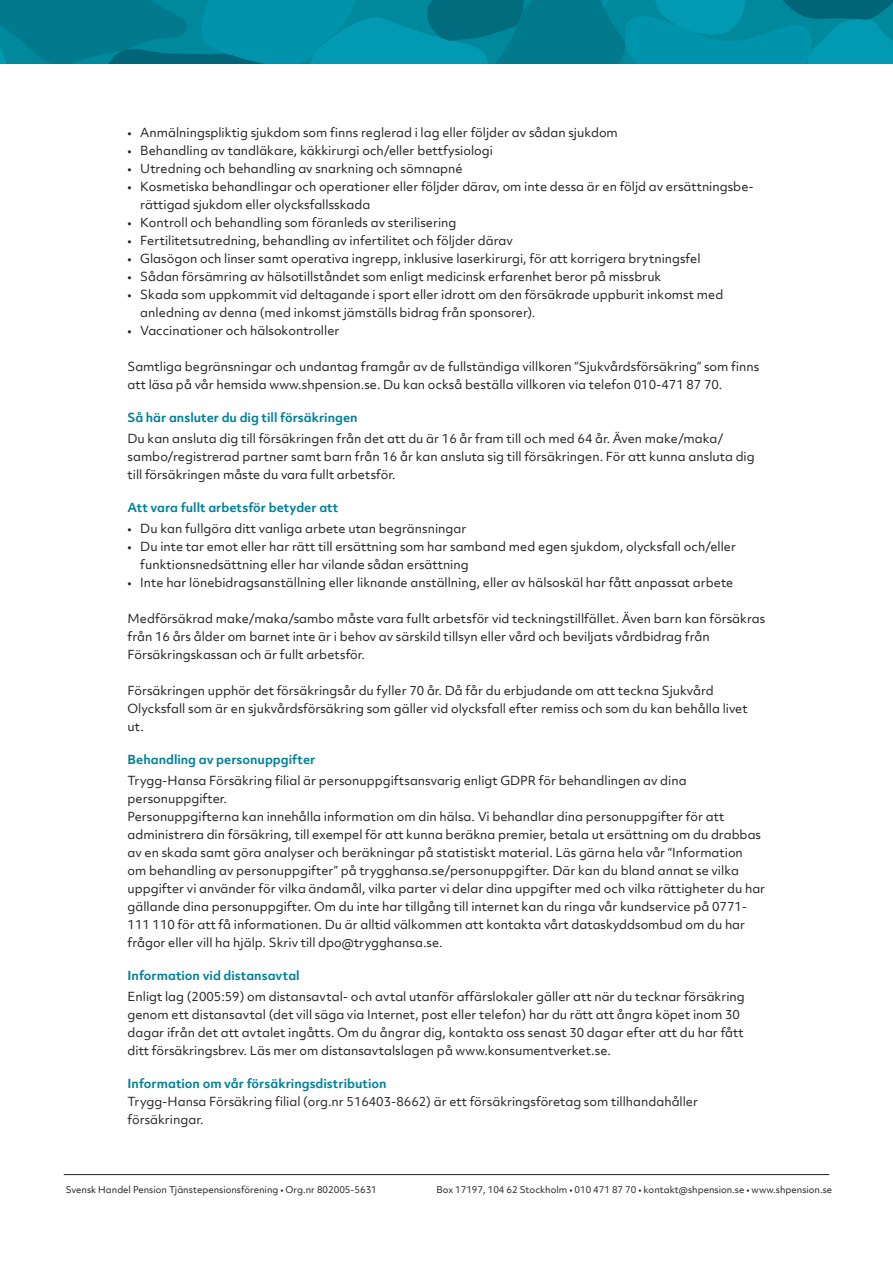
<style>
.page{position:relative;width:893px;height:1263px;background:#fff}
.page>*{position:absolute;margin:0;border:0;box-sizing:border-box;transform-origin:0 0}
.Pa0{font:12px/18px "Objektiv Mk 2";color:#231f20}
.Pa0-2{font:12px/18px "Objektiv Mk 2";color:#262324}
.Pa0-3{font:700 12px "Objektiv Mk 2";color:#008195}
.t1{font:9px "Objektiv Mk 2";color:#231f20}
.s1{font-weight:700;color:#008195}
</style>
<div class="page">
<svg style="left:0;top:0;width:893px;height:64px;background:#00879c"></svg>
<hr style="left:64px;top:1174px;width:765px;height:1px;background:#231f20">
<p class="Pa0" style="left:128px;top:123px;width:492px">• Anmälningspliktig sjukdom som finns reglerad i lag eller följder av sådan sjukdom</p>
<p class="Pa0" style="left:128px;top:141px;width:367px">• Behandling av tandläkare, käkkirurgi och/eller bettfysiologi</p>
<p class="Pa0" style="left:128px;top:159px;width:337px">• Utredning och behandling av snarkning och sömnapné</p>
<p class="Pa0" style="left:140px;top:177px;width:615px;text-indent:-13px">• Kosmetiska behandlingar och operationer eller följder därav, om inte dessa är en följd av ersättningsbe&shy;rättigad sjukdom eller olycksfallsskada</p>
<p class="Pa0" style="left:128px;top:213px;width:330px">• Kontroll och behandling som föranleds av sterilisering</p>
<p class="Pa0" style="left:128px;top:231px;width:387px">• Fertilitetsutredning, behandling av infertilitet och följder därav</p>
<p class="Pa0" style="left:128px;top:249px;width:574px">• Glasögon och linser samt operativa ingrepp, inklusive laserkirurgi, för att korrigera brytningsfel</p>
<p class="Pa0" style="left:128px;top:267px;width:535px">• Sådan försämring av hälsotillståndet som enligt medicinsk erfarenhet beror på missbruk</p>
<p class="Pa0" style="left:140px;top:285px;width:585px;text-indent:-13px">• Skada som uppkommit vid deltagande i sport eller idrott om den försäkrade uppburit inkomst med anledning av denna (med inkomst jämställs bidrag från sponsorer).</p>
<p class="Pa0" style="left:128px;top:321px;width:213px">• Vaccinationer och hälsokontroller</p>
<p class="Pa0" style="left:128px;top:357px;width:633px">Samtliga begränsningar och undantag framgår av de fullständiga villkoren ”Sjukvårdsförsäkring” som finns att läsa på vår hemsida www.shpension.se. Du kan också beställa villkoren via telefon 010-471 87 70.</p>
<p class="Pa0-3" style="left:128px;top:409px;width:232px">Så här ansluter du dig till försäkringen</p>
<p class="Pa0" style="left:128px;top:429px;width:629px">Du kan ansluta dig till försäkringen från det att du är 16 år fram till och med 64 år. Även make/maka/ sambo/registrerad partner samt barn från 16 år kan ansluta sig till försäkringen. För att kunna ansluta dig till försäkringen måste du vara fullt arbetsför.</p>
<p class="Pa0-3" style="left:128px;top:499px;width:212px">Att vara fullt arbetsför betyder att</p>
<p class="Pa0" style="left:128px;top:519px;width:340px">• Du kan fullgöra ditt vanliga arbete utan begränsningar</p>
<p class="Pa0" style="left:140px;top:537px;width:597px;text-indent:-13px">• Du inte tar emot eller har rätt till ersättning som har samband med egen sjukdom, olycksfall och/eller funktionsnedsättning eller har vilande sådan ersättning</p>
<p class="Pa0" style="left:128px;top:573px;width:607px">• Inte har lönebidragsanställning eller liknande anställning, eller av hälsoskäl har fått anpassat arbete</p>
<p class="Pa0" style="left:128px;top:609px;width:639px">Medförsäkrad make/maka/sambo måste vara fullt arbetsför vid teckningstillfället. Även barn kan försäkras från 16 års ålder om barnet inte är i behov av särskild tillsyn eller vård och beviljats vårdbidrag från<br>Försäkringskassan och är fullt arbetsför.</p>
<p class="Pa0" style="left:128px;top:681px;width:622px">Försäkringen upphör det försäkringsår du fyller 70 år. Då får du erbjudande om att teckna Sjukvård<br>Olycksfall som är en sjukvårdsförsäkring som gäller vid olycksfall efter remiss och som du kan behålla livet ut.</p>
<p class="Pa0" style="left:128px;top:748px;width:561px;line-height:21px"><span class="s1">Behandling av personuppgifter<br></span>Trygg-Hansa Försäkring filial är personuppgiftsansvarig enligt GDPR för behandlingen av dina</p>
<p class="Pa0" style="left:128px;top:789px;width:101px">personuppgifter.</p>
<p class="Pa0" style="left:128px;top:807px;width:598px">Personuppgifterna kan innehålla information om din hälsa. Vi behandlar dina personuppgifter för att</p>
<p class="Pa0" style="left:128px;top:825px;width:635px">administrera din försäkring, till exempel för att kunna beräkna premier, betala ut ersättning om du drabbas</p>
<p class="Pa0" style="left:128px;top:843px;width:617px">av en skada samt göra analyser och beräkningar på statistiskt material. Läs gärna hela vår “Information</p>
<p class="Pa0" style="left:128px;top:861px;width:613px">om behandling av personuppgifter” på trygghansa.se/personuppgifter. Där kan du bland annat se vilka</p>
<p class="Pa0" style="left:128px;top:879px;width:639px">uppgifter vi använder för vilka ändamål, vilka parter vi delar dina uppgifter med och vilka rättigheter du har</p>
<p class="Pa0" style="left:128px;top:897px;width:621px">gällande dina personuppgifter. Om du inte har tillgång till internet kan du ringa vår kundservice på 0771-</p>
<p class="Pa0" style="left:128px;top:915px;width:619px">111 110 för att få informationen. Du är alltid välkommen att kontakta vårt dataskyddsombud om du har</p>
<p class="Pa0" style="left:128px;top:933px;width:317px">frågor eller vill ha hjälp. Skriv till dpo@trygghansa.se.</p>
<p class="Pa0-3" style="left:128px;top:967px;width:174px">Information vid distansavtal</p>
<p class="Pa0" style="left:128px;top:987px;width:619px">Enligt lag (2005:59) om distansavtal- och avtal utanför affärslokaler gäller att när du tecknar försäkring genom ett distansavtal (det vill säga via Internet, post eller telefon) har du rätt att ångra köpet inom 30 dagar ifrån det att avtalet ingåtts. Om du ångrar dig, kontakta oss senast 30 dagar efter att du har fått ditt försäkringsbrev. Läs mer om distansavtalslagen på www.konsumentverket.se.</p>
<p class="Pa0-2" style="left:128px;top:1074px;width:572px"><span class="s1">Information om vår försäkringsdistribution<br></span>Trygg-Hansa Försäkring filial (org.nr 516403-8662) är ett försäkringsföretag som tillhandahåller försäkringar.</p>
<p class="t1" style="left:66px;top:1184px;width:313px">Svensk Handel Pension Tjänstepensionsförening • Org.nr 802005-5631</p>
<p class="t1" style="left:436px;top:1184px;width:397px">Box 17197, 104 62 Stockholm • 010 471 87 70 • kontakt@shpension.se • www.shpension.se</p>
</div>
